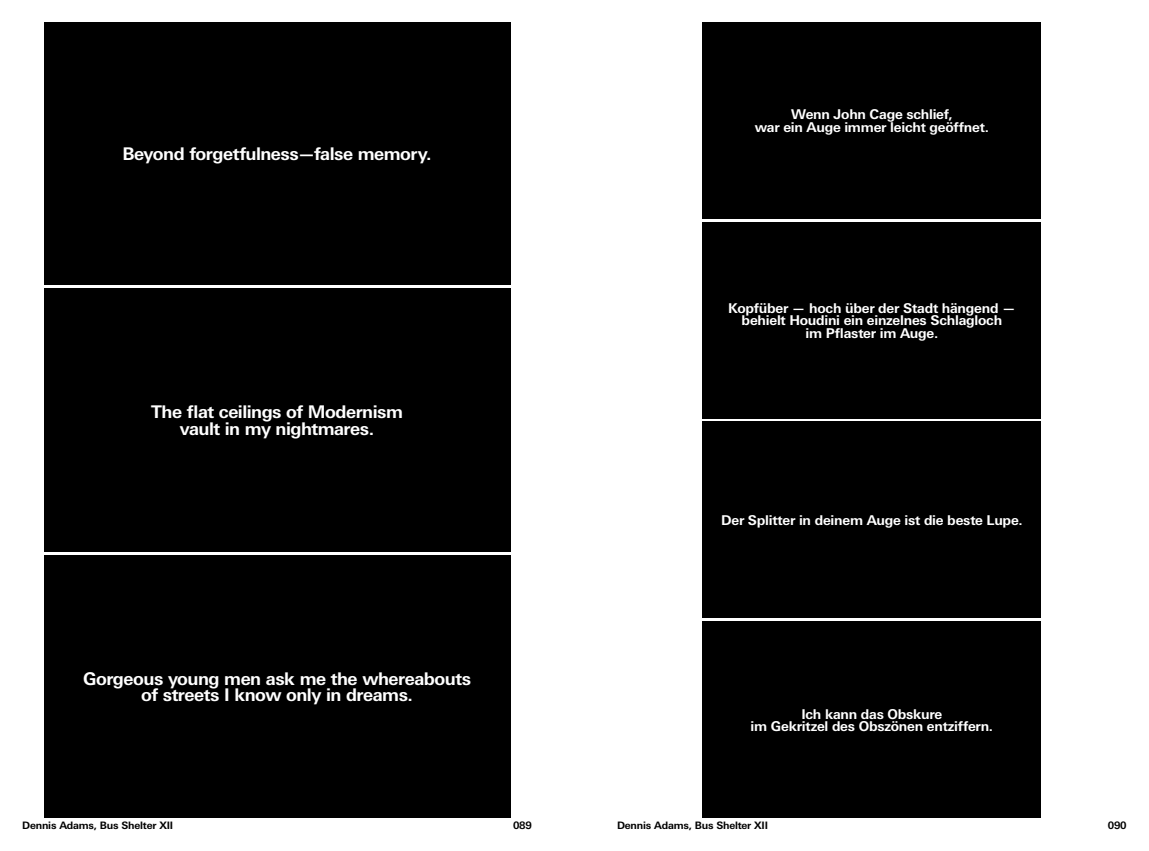
<style>
.page{position:relative;width:1149px;height:851px;background:#fff}
.page>*{position:absolute;margin:0;border:0;box-sizing:border-box;transform-origin:0 0}
.t1{font:700 17.4px/16.6px "Linotype Univers Basic";letter-spacing:-.03em;color:#fff;text-align:center}
.t2{font:700 13.5px/12.5px "Linotype Univers Basic";letter-spacing:-.015em;color:#fff;text-align:center}
.t3{font:700 10.2px "Linotype Univers Basic";letter-spacing:-.02em;color:#000}
</style>
<div class="page">
<div style="left:702px;top:22px;width:338px;height:196px;background:#000"></div>
<div style="left:702px;top:222px;width:338px;height:196px;background:#000"></div>
<div style="left:702px;top:421px;width:338px;height:197px;background:#000"></div>
<div style="left:702px;top:621px;width:338px;height:196px;background:#000"></div>
<div style="left:44px;top:22px;width:466px;height:263px;background:#000"></div>
<div style="left:44px;top:288px;width:466px;height:263px;background:#000"></div>
<div style="left:44px;top:555px;width:466px;height:262px;background:#000"></div>
<p class="t1" style="left:122px;top:146px;width:311px">Beyond forgetfulness—false memory.</p>
<p class="t1" style="left:151px;top:403px;width:253px">The flat ceilings of Modernism vault in my nightmares.</p>
<p class="t1" style="left:83px;top:670px;width:389px">Gorgeous young men ask me the whereabouts of streets I know only in dreams.</p>
<p class="t2" style="left:754px;top:108px;width:236px">Wenn John Cage schlief,<br>war ein Auge immer leicht geöffnet.</p>
<p class="t2" style="left:728px;top:302px;width:289px">Kopfüber — hoch über der Stadt hängend — behielt Houdini ein einzelnes Schlagloch<br>im Pflaster im Auge.</p>
<p class="t2" style="left:720px;top:514px;width:303px">Der Splitter in deinem Auge ist die beste Lupe.</p>
<p class="t2" style="left:750px;top:707px;width:244px">Ich kann das Obskure<br>im Gekritzel des Obszönen entziffern.</p>
<p class="t3" style="left:22px;top:818px;width:152px">Dennis Adams, Bus Shelter XII</p>
<p class="t3" style="left:513px;top:818px;width:20px">089</p>
<p class="t3" style="left:617px;top:818px;width:152px">Dennis Adams, Bus Shelter XII</p>
<p class="t3" style="left:1107px;top:818px;width:20px">090</p>
</div>
